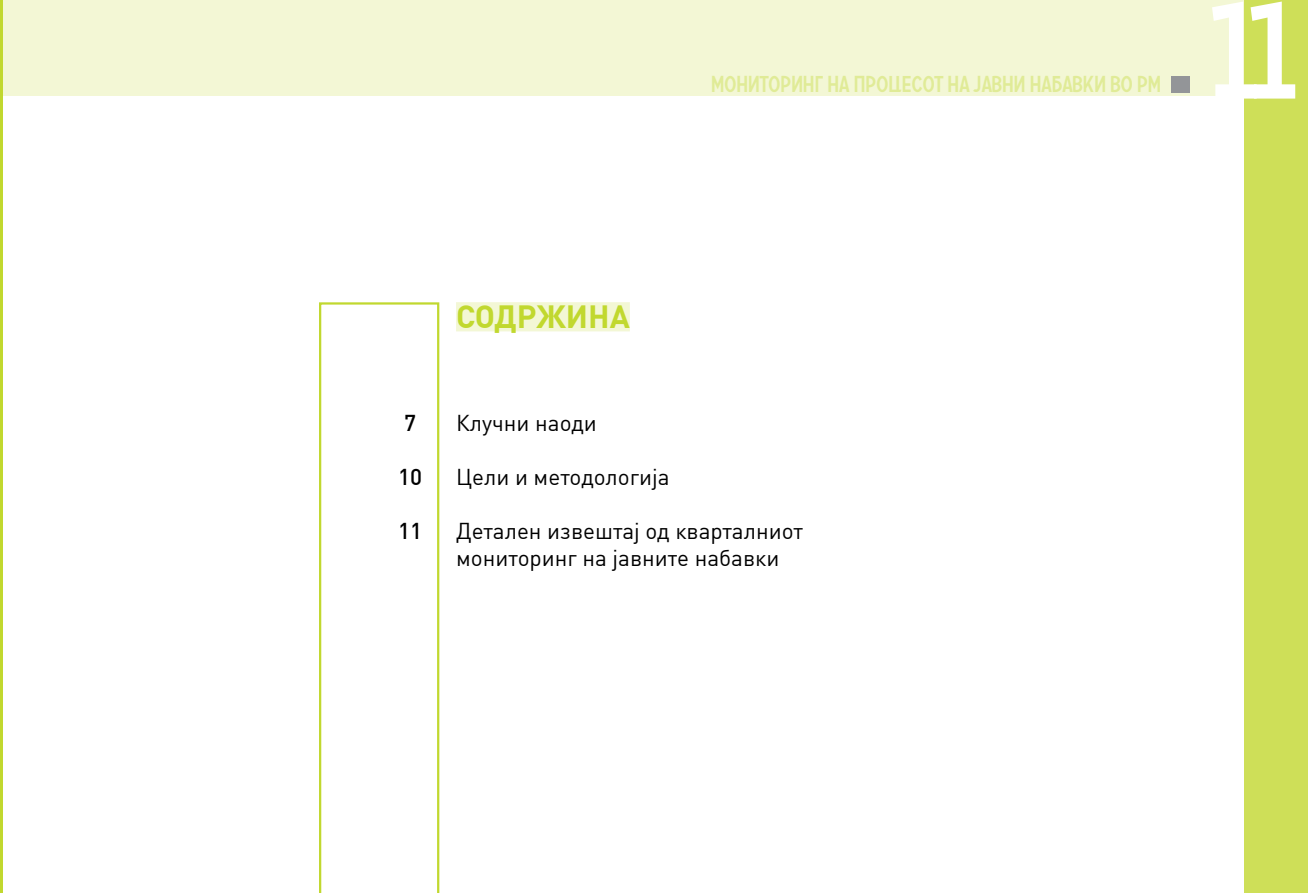
<style>
.page{position:relative;width:1308px;height:893px;background:#fff}
.page>*{position:absolute;margin:0;border:0;box-sizing:border-box;transform-origin:0 0}
.t1{font:134.33px "Carrosserie B";color:#fff}
.t2{font:700 31.5px "DIN Pro";color:#c1d82f}
.t3{font:22.5px/27px "DIN Pro";color:#000}
.t4{font:22.5px "B Carrosserie";color:#e0eb97}
.t5{font:500 22.5px "DIN Pro";color:#000}
</style>
<div class="page">
<div style="left:0;top:0;width:1307px;height:96px;background:#f3f7d5"></div>
<div style="left:1244px;top:0;width:63px;height:893px;background:#cedf58"></div>
<div style="left:1170px;top:76px;width:19px;height:16px;background:#939598"></div>
<svg style="left:319px;top:302px;width:121px;height:591px"></svg>
<hr style="left:0;top:0;width:2px;height:893px;background:#c1d82f">
<div style="left:456px;top:302px;width:174px;height:29px;background:#f3f7d5"></div>
<p class="t4" style="left:711px;top:69px;width:451px">MONITORING NA PROCESOT NA JAVNI NABAVKI VO RM</p>
<h1 class="t1" style="left:1204px;top:-34px;width:95px">11</h1>
<h2 class="t2" style="left:456px;top:295px;width:175px">СОДРЖИНА</h2>
<p class="t5" style="left:404px;top:408px;width:13px">7</p>
<p class="t3" style="left:456px;top:409px;width:142px">Клучни наоди</p>
<p class="t5" style="left:398px;top:462px;width:25px">10</p>
<p class="t3" style="left:456px;top:463px;width:215px">Цели и методологија</p>
<p class="t5" style="left:398px;top:516px;width:25px">11</p>
<p class="t3" style="left:456px;top:517px;width:348px">Детален извештај од кварталниот мониторинг на јавните набавки</p>
</div>
